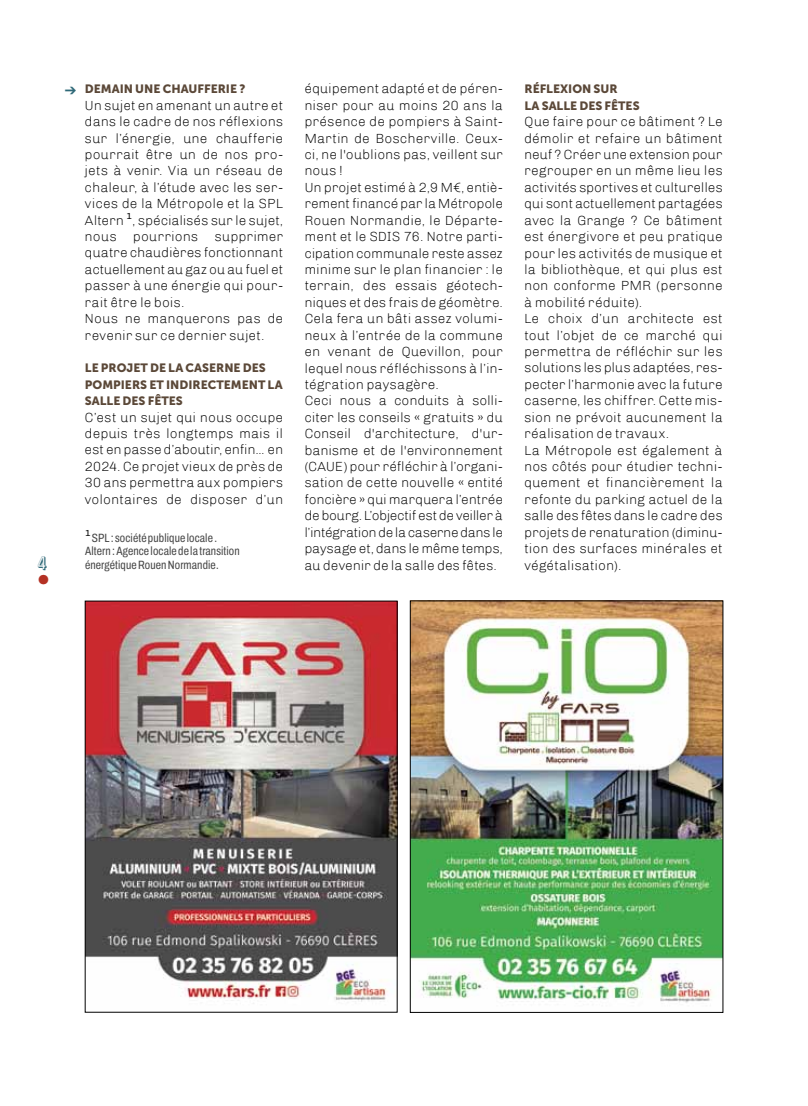
<style>
.page{position:relative;width:808px;height:1106px;background:#fff}
.page>*{position:absolute;margin:0;border:0;box-sizing:border-box;transform-origin:0 0}
.t1{font:800 30px "Gill Sans MT Pro";color:#b43124}
.t2{font:21px "Forgotten Futurist Shadow";color:#2f6978}
.t3{font:300 13.5px/16.4px "Chivo";letter-spacing:.005em;color:#000}
.t4{font:12px/16.4px "Museo Sans 900";color:#5b4838}
.t5{font:12px/13.5px "Archivo Condensed";letter-spacing:.01em;color:#464646}
.t6{font:9px "Chivo";color:#000}
</style>
<div class="page">
<img style="left:412px;top:602px;width:309px;height:401px">
<div style="left:410px;top:600px;width:313px;height:412px;border:1px solid #000"></div>
<img style="left:87px;top:603px;width:308px;height:401px">
<h2 class="t2" style="left:38px;top:554px;width:11px">4</h2>
<h1 class="t1" style="left:37px;top:556px;width:14px">.</h1>
<p class="t4" style="left:85px;top:81px;width:162px">DEMAIN UNE CHAUFFERIE ?</p>
<p class="t3" style="left:85px;top:97px;width:200px">Un sujet en amenant un autre et dans le cadre de nos réflexions sur l’énergie, une chaufferie pourrait être un de nos pro&shy;jets à venir. Via un réseau de chaleur, à l’étude avec les ser&shy;vices de la Métropole et la SPL<br>Altern <sup>1</sup>, spécialisés sur le sujet, nous pourrions supprimer quatre chaudières fonctionnant actuellement au gaz ou au fuel et passer à une énergie qui pour&shy;rait être le bois.<br>Nous ne manquerons pas de revenir sur ce dernier sujet.</p>
<p class="t4" style="left:85px;top:360px;width:199px">LE PROJET DE LA CASERNE DES<br>POMPIERS ET INDIRECTEMENT LA<br>SALLE DES FÊTES</p>
<p class="t3" style="left:85px;top:409px;width:200px;text-align:justify">C’est un sujet qui nous occupe depuis très longtemps mais il est en passe d’aboutir, enfin… en 2024. Ce projet vieux de près de 30 ans permettra aux pompiers volontaires de disposer d’un</p>
<p class="t6" style="left:85px;top:527px;width:7px">1</p>
<p class="t5" style="left:85px;top:531px;width:156px;text-indent:7px">SPL : société publique locale .<br>Altern : Agence locale de la transition énergétique Rouen Normandie.</p>
<p class="t3" style="left:305px;top:81px;width:200px">équipement adapté et de péren&shy;niser pour au moins 20 ans la présence de pompiers à Saint-<br>Martin de Boscherville. Ceux&shy;ci, ne l'oublions pas, veillent sur nous !<br>Un projet estimé à 2,9 M€, entiè&shy;rement financé par la Métropole<br>Rouen Normandie, le Départe&shy;ment et le SDIS 76. Notre parti&shy;cipation communale reste assez minime sur le plan financier : le terrain, des essais géotech&shy;niques et des frais de géomètre.<br>Cela fera un bâti assez volumi&shy;neux à l’entrée de la commune en venant de Quevillon, pour lequel nous réfléchissons à l’in&shy;tégration paysagère.<br>Ceci nous a conduits à solli&shy;citer les conseils « gratuits » du<br>Conseil d'architecture, d'ur&shy;banisme et de l'environnement (CAUE) pour réfléchir à l’organi&shy;sation de cette nouvelle « entité foncière » qui marquera l’entrée de bourg. L’objectif est de veiller à l’intégration de la caserne dans le paysage et, dans le même temps, au devenir de la salle des fêtes.</p>
<p class="t4" style="left:524px;top:81px;width:117px">RÉFLEXION SUR<br>LA SALLE DES FÊTES</p>
<p class="t3" style="left:524px;top:113px;width:200px">Que faire pour ce bâtiment ? Le démolir et refaire un bâtiment neuf ? Créer une extension pour regrouper en un même lieu les activités sportives et culturelles qui sont actuellement partagées avec la Grange ? Ce bâtiment est énergivore et peu pratique pour les activités de musique et la bibliothèque, et qui plus est non conforme PMR (personne à mobilité réduite).<br>Le choix d’un architecte est tout l’objet de ce marché qui permettra de réfléchir sur les solutions les plus adaptées, res&shy;pecter l’harmonie avec la future caserne, les chiffrer. Cette mis&shy;sion ne prévoit aucunement la réalisation de travaux.<br>La Métropole est également à nos côtés pour étudier techni&shy;quement et financièrement la refonte du parking actuel de la salle des fêtes dans le cadre des projets de renaturation (diminu&shy;tion des surfaces minérales et végétalisation).</p>
</div>
